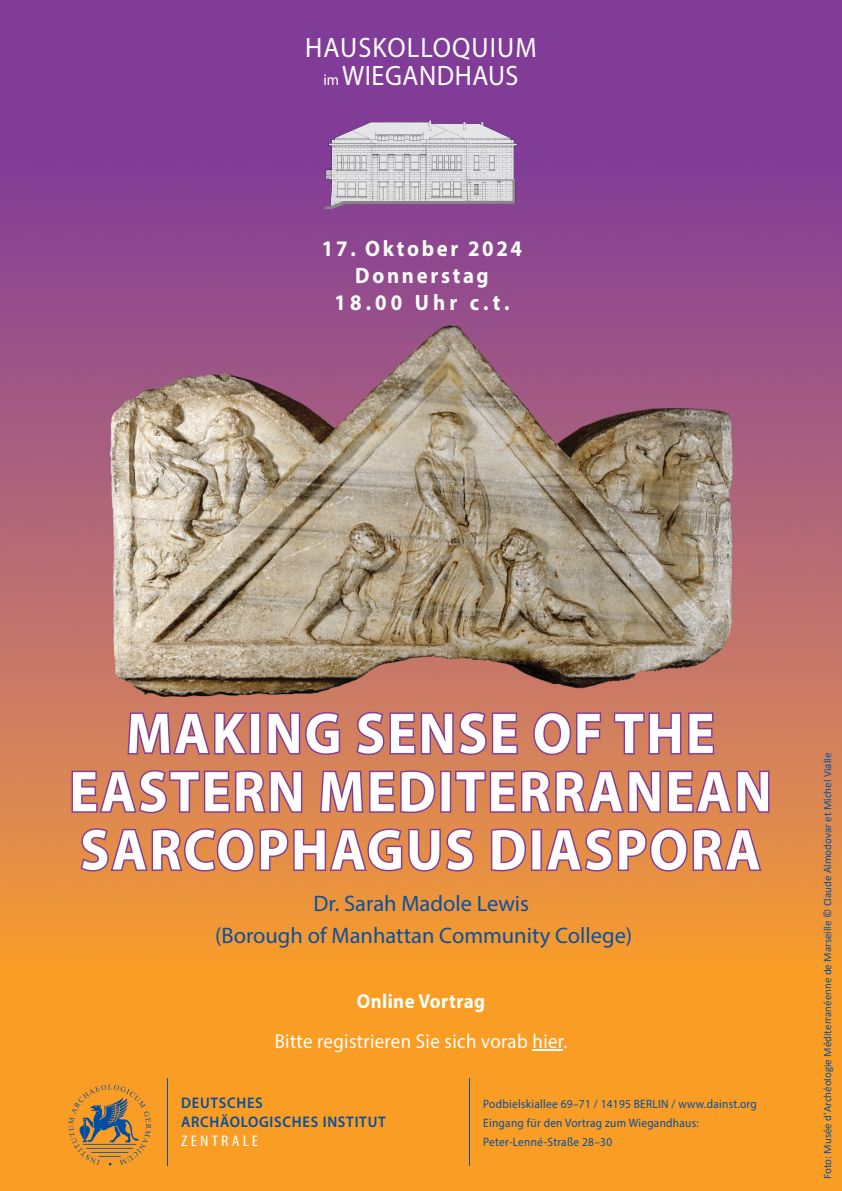
<style>
.page{position:relative;width:842px;height:1191px;background:#fff}
.page>*{position:absolute;margin:0;border:0;box-sizing:border-box;transform-origin:0 0}
.t1{font:28.2px/28.2px "Myriad Pro";letter-spacing:.02em;color:#fff;text-align:center;scale:.94 1}
.t2{font:22.5px/32.1px "Myriad Pro";color:#0d509f;text-align:center}
.t3{font:700 22.3px/26.8px "Myriad Pro";letter-spacing:.13em;color:#fff;text-align:center;scale:.93 1}
.t4{font:20.2px "Myriad Pro";letter-spacing:.02em;color:#fff;scale:.93 1}
.t5{font:700 20.2px "Myriad Pro";letter-spacing:.02em;color:#fff;scale:.93 1}
.t6{font:600 15.4px/19.2px "Myriad Pro";letter-spacing:.05em;color:#024ea2;scale:.95 1}
.t7{font:condensed 15.4px "Myriad Pro";letter-spacing:.165em;color:#fff;scale:1.18 1}
.t8{font:12.2px/19.1px "Myriad Pro";letter-spacing:.025em;color:#024ea2;scale:.93 1}
.t9{font:11px "Calibri";color:#024ea2}
.s1{font-size:15.8px}
</style>
<div class="page">
<img style="left:0;top:0;width:842px;height:1191px">
<svg style="left:69px;top:1084px;width:82px;height:81px;background:#c58c3e"></svg>
<hr style="left:168px;top:1078px;width:1px;height:87px;background:#0d509f">
<hr style="left:469px;top:1078px;width:1px;height:87px;background:#0d509f">
<hr style="left:532px;top:1050px;width:31px;height:1px;background:#fff">
<img style="left:310px;top:106px;width:222px;height:116px">
<svg style="left:322px;top:199px;width:195px;height:11px;background:#9a69a3"></svg>
<hr style="left:344px;top:201px;width:171px;height:3px;background:#898786">
<h1 class="t1" style="left:305px;top:36px;width:248px">HAUSKOLLOQUIUM <span class="s1">im</span> WIEGANDHAUS</h1>
<h3 class="t3" style="left:322px;top:237px;width:217px">17. Oktober 2024<br>Donnerstag<br>18.00 Uhr c.t.</h3>
<h2 class="t2" style="left:215px;top:889px;width:419px">Dr. Sarah Madole Lewis<br>(Borough of Manhattan Community College)</h2>
<h3 class="t5" style="left:357px;top:992px;width:139px">Online Vortrag</h3>
<h3 class="t4" style="left:275px;top:1033px;width:316px">Bitte registrieren Sie sich vorab hier.</h3>
<p class="t6" style="left:181px;top:1094px;width:217px">DEUTSCHES<br>ARCHÄOLOGISCHES INSTITUT</p>
<p class="t7" style="left:181px;top:1134px;width:67px">ZENTRALE</p>
<p class="t8" style="left:483px;top:1095px;width:296px">Podbielskiallee 69–71 / 14195 BERLIN / www.dainst.org<br>Eingang für den Vortrag zum Wiegandhaus:<br>Peter-Lenné-Straße 28–30</p>
<p class="t9" style="left:823px;top:1179px;width:428px;rotate:-90deg">Foto: Musée d'Archéologie Méditerranéenne de Marseille © Claude Almodovar et Michel Vialle</p>
</div>
